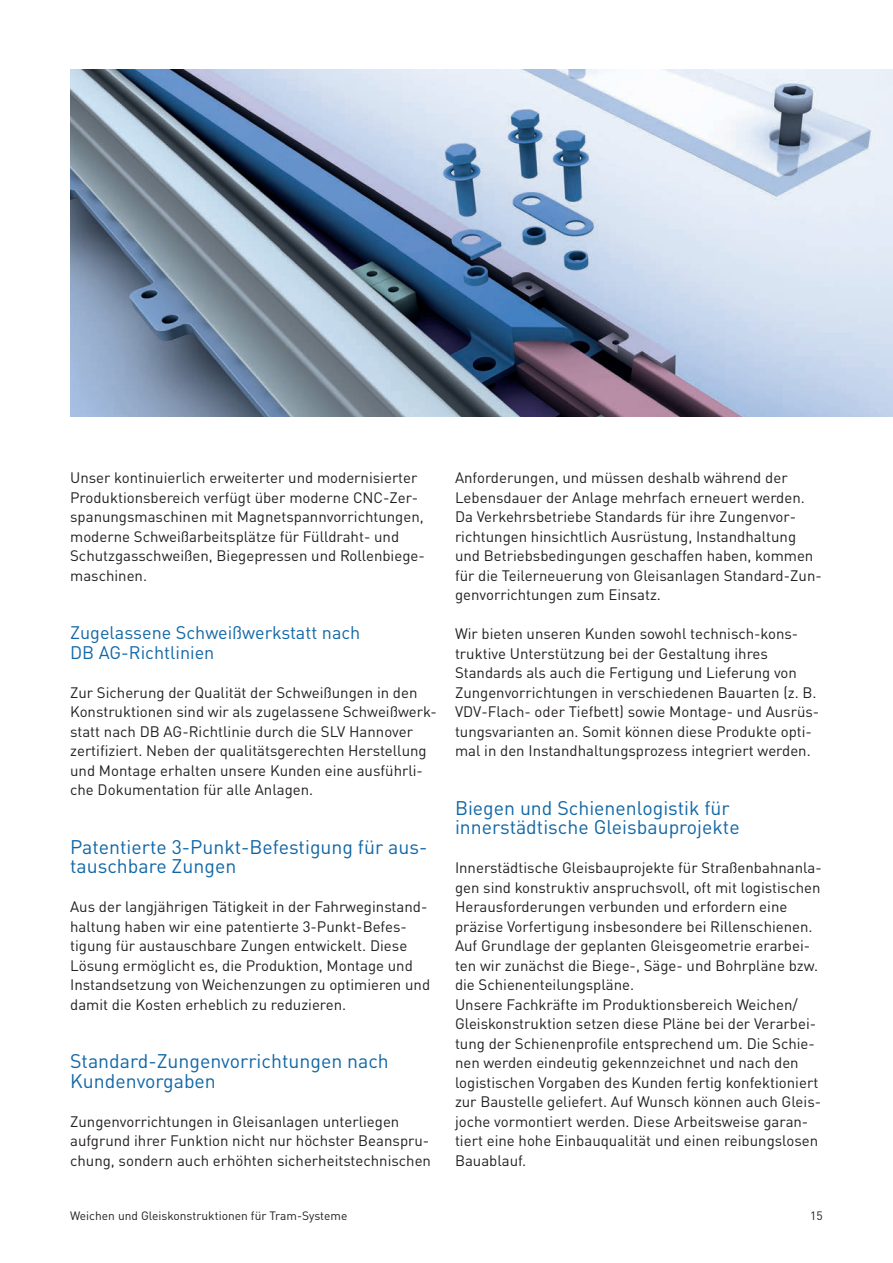
<style>
.page{position:relative;width:893px;height:1263px;background:#fff}
.page>*{position:absolute;margin:0;border:0;box-sizing:border-box;transform-origin:0 0}
.t1{font:19.5px/19.5px "DIN Pro";color:#1167a6}
.t2{font:18px/19.5px "DIN Pro";color:#1167a6}
.t3{font:15px/19.5px "DIN Pro";color:#231f20}
.t4{font:12px "DIN Pro";color:#231f20}
</style>
<div class="page">
<img style="left:70px;top:70px;width:823px;height:347px">
<p class="t3" style="left:70px;top:466px;width:356px">Unser kontinuierlich erweiterter und modernisierter Produktionsbereich verfügt über moderne CNC-Zer&shy;spanungsmaschinen mit Magnetspannvorrichtungen, moderne Schweißarbeitsplätze für Fülldraht- und Schutzgasschweißen, Biegepressen und Rollenbiege&shy;maschinen.</p>
<p class="t2" style="left:70px;top:621px;width:292px">Zugelassene Schweißwerkstatt nach<br>DB AG-Richtlinien</p>
<p class="t3" style="left:70px;top:681px;width:368px">Zur Sicherung der Qualität der Schweißungen in den Konstruktionen sind wir als zugelassene Schweißwerk&shy;statt nach DB AG-Richtlinie durch die SLV Hannover zertifiziert. Neben der qualitätsgerechten Herstellung und Montage erhalten unsere Kunden eine ausführli&shy;che Dokumentation für alle Anlagen.</p>
<h1 class="t1" style="left:70px;top:835px;width:359px">Patentierte 3-Punkt-Befestigung für aus&shy;tauschbare Zungen</h1>
<p class="t3" style="left:70px;top:895px;width:361px">Aus der langjährigen Tätigkeit in der Fahrweginstand&shy;haltung haben wir eine patentierte 3-Punkt-Befes&shy;tigung für austauschbare Zungen entwickelt. Diese Lösung ermöglicht es, die Produktion, Montage und Instandsetzung von Weichenzungen zu optimieren und damit die Kosten erheblich zu reduzieren.</p>
<h1 class="t1" style="left:70px;top:1049px;width:320px">Standard-Zungenvorrichtungen nach<br>Kundenvorgaben</h1>
<p class="t3" style="left:70px;top:1110px;width:362px">Zungenvorrichtungen in Gleisanlagen unterliegen aufgrund ihrer Funktion nicht nur höchster Beanspru&shy;chung, sondern auch erhöhten sicherheitstechnischen</p>
<p class="t3" style="left:455px;top:466px;width:368px">Anforderungen, und müssen deshalb während der Lebensdauer der Anlage mehrfach erneuert werden.<br>Da Verkehrsbetriebe Standards für ihre Zungenvor&shy;richtungen hinsichtlich Ausrüstung, Instandhaltung und Betriebsbedingungen geschaffen haben, kommen für die Teilerneuerung von Gleisanlagen Standard-Zun&shy;genvorrichtungen zum Einsatz.</p>
<p class="t3" style="left:455px;top:622px;width:366px">Wir bieten unseren Kunden sowohl technisch-kons&shy;truktive Unterstützung bei der Gestaltung ihres Standards als auch die Fertigung und Lieferung von Zungenvorrichtungen in verschiedenen Bauarten (z. B.<br>VDV-Flach- oder Tiefbett) sowie Montage- und Ausrüs&shy;tungsvarianten an. Somit können diese Produkte opti&shy;mal in den Instandhaltungsprozess integriert werden.</p>
<h1 class="t1" style="left:455px;top:796px;width:286px">Biegen und Schienenlogistik für innerstädtische Gleisbauprojekte</h1>
<p class="t3" style="left:455px;top:856px;width:368px">Innerstädtische Gleisbauprojekte für Straßenbahnanla&shy;gen sind konstruktiv anspruchsvoll, oft mit logistischen Herausforderungen verbunden und erfordern eine präzise Vorfertigung insbesondere bei Rillenschienen.<br>Auf Grundlage der geplanten Gleisgeometrie erarbei&shy;ten wir zunächst die Biege-, Säge- und Bohrpläne bzw. die Schienenteilungspläne.<br>Unsere Fachkräfte im Produktionsbereich Weichen/ Gleiskonstruktion setzen diese Pläne bei der Verarbei&shy;tung der Schienenprofile entsprechend um. Die Schie&shy;nen werden eindeutig gekennzeichnet und nach den logistischen Vorgaben des Kunden fertig konfektioniert zur Baustelle geliefert. Auf Wunsch können auch Gleis&shy;joche vormontiert werden. Diese Arbeitsweise garan&shy;tiert eine hohe Einbauqualität und einen reibungslosen Bauablauf.</p>
<p class="t4" style="left:70px;top:1207px;width:279px">Weichen und Gleiskonstruktionen für Tram-Systeme</p>
<p class="t4" style="left:810px;top:1207px;width:14px">15</p>
</div>
